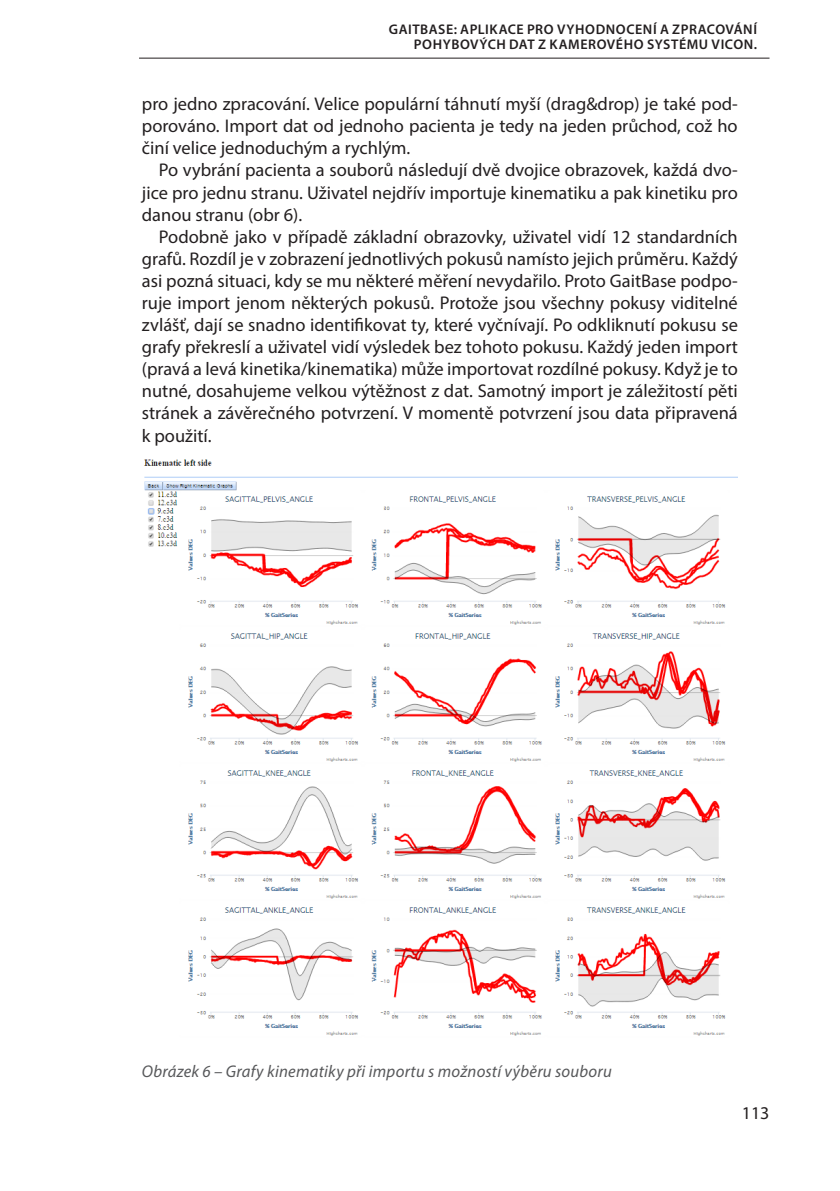
<style>
.page{position:relative;width:840px;height:1191px;background:#fff}
.page>*{position:absolute;margin:0;border:0;box-sizing:border-box;transform-origin:0 0}
.zakladni{font:18.4px/22px "Myriad Pro";color:#231f20;text-align:justify}
.t1{font:18px "Myriad Pro";color:#231f20}
.t2{font:italic 17px "Myriad Pro";letter-spacing:.015em;color:#57585a}
.t3{font:600 14px/15px "Myriad Pro";letter-spacing:.04em;color:#231f20;text-align:right}
</style>
<div class="page">
<hr style="left:139px;top:58px;width:630px;height:1px;background:#231f20">
<img style="left:144px;top:459px;width:593px;height:577px">
<p class="t3" style="left:388px;top:22px;width:369px">GAITBASE: APLIKACE PRO VYHODNOCENÍ A ZPRACOVÁNÍ<br>POHYBOVÝCH DAT Z KAMEROVÉHO SYSTÉMU VICON.</p>
<p class="zakladni" style="left:142px;top:93px;width:597px">pro jedno zpracování. Velice populární táhnutí myší (drag&amp;drop) je také pod&shy;porováno. Import dat od jednoho pacienta je tedy na jeden průchod, což ho činí velice jednoduchým a rychlým.</p>
<p class="zakladni" style="left:142px;top:159px;width:597px;text-indent:17px">Po vybrání pacienta a souborů následují dvě dvojice obrazovek, každá dvo&shy;jice pro jednu stranu. Uživatel nejdřív importuje kinematiku a pak kinetiku pro danou stranu (obr 6).</p>
<p class="zakladni" style="left:142px;top:225px;width:597px;text-indent:17px">Podobně jako v případě základní obrazovky, uživatel vidí 12 standardních grafů. Rozdíl je v zobrazení jednotlivých pokusů namísto jejich průměru. Každý asi pozná situaci, kdy se mu některé měření nevydařilo. Proto GaitBase podpo&shy;ruje import jenom některých pokusů. Protože jsou všechny pokusy viditelné zvlášť, dají se snadno identifikovat ty, které vyčnívají. Po odkliknutí pokusu se grafy překreslí a uživatel vidí výsledek bez tohoto pokusu. Každý jeden import (pravá a levá kinetika/kinematika) může importovat rozdílné pokusy. Když je to nutné, dosahujeme velkou výtěžnost z dat. Samotný import je záležitostí pěti stránek a závěrečného potvrzení. V momentě potvrzení jsou data připravená k použití.</p>
<p class="t2" style="left:142px;top:1060px;width:471px">Obrázek 6 – Grafy kinematiky při importu s možností výběru souboru</p>
<p class="t1" style="left:741px;top:1102px;width:29px">113</p>
</div>
